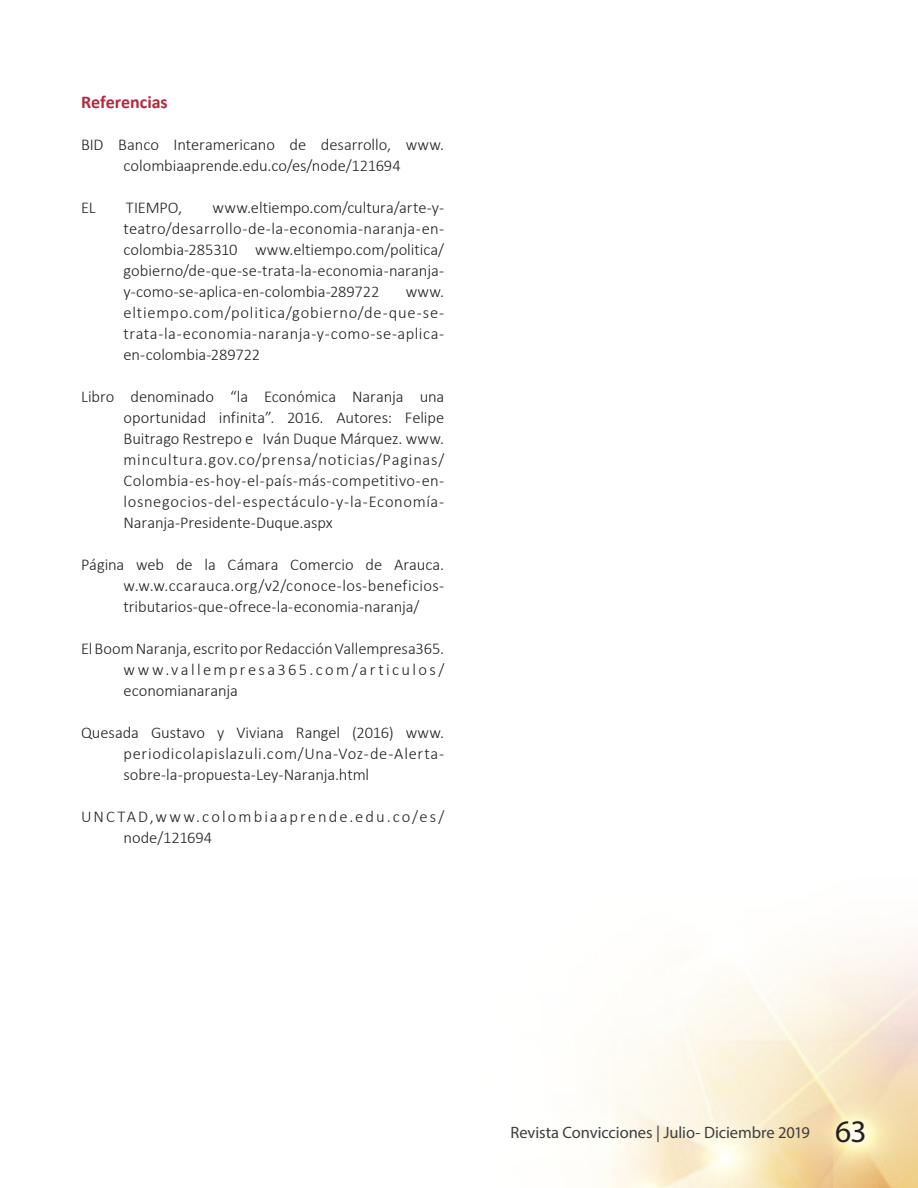
<style>
.page{position:relative;width:918px;height:1188px;background:#fff}
.page>*{position:absolute;margin:0;border:0;box-sizing:border-box;transform-origin:0 0}
.t1{font:700 18px "Calibri";color:#b5283e}
.Referencias{font:300 16.5px/21px "Calibri";color:#231f20;text-align:justify}
.Referencias-2{font:300 16.5px/21px "Calibri";letter-spacing:.125em;color:#231f20}
.t2{font:16.5px "Myriad Pro";letter-spacing:-.005em;color:#3e3e3f}
.s1{font-size:31.5px;color:#231f20}
</style>
<div class="page">
<img style="left:601px;top:943px;width:317px;height:245px">
<p class="t1" style="left:81px;top:91px;width:88px">Referencias</p>
<p class="Referencias" style="left:81px;top:134px;width:365px;text-align:center">BID Banco Interamericano de desarrollo, www. colombiaaprende.edu.co/es/node/121694</p>
<p class="Referencias" style="left:81px;top:197px;width:16px">EL</p>
<p class="Referencias" style="left:126px;top:197px;width:58px">TIEMPO,</p>
<p class="Referencias" style="left:124px;top:197px;width:322px;text-indent:89px">www.eltiempo.com/cultura/arte-y&shy;teatro/desarrollo-de-la-economia-naranja-en&shy;colombia-285310 www.eltiempo.com/politica/ gobierno/de-que-se-trata-la-economia-naranja&shy;y-como-se-aplica-en-colombia-289722</p>
<p class="Referencias" style="left:124px;top:281px;width:322px;text-indent:282px">www. eltiempo.com/politica/gobierno/de-que-se&shy;trata-la-economia-naranja-y-como-se-aplica&shy;en-colombia-289722</p>
<p class="Referencias" style="left:124px;top:386px;width:322px;text-indent:-43px">Libro denominado “la Económica Naranja una oportunidad infinita”. 2016. Autores: Felipe Buitrago Restrepo e Iván Duque Márquez. www. mincultura.gov.co/prensa/noticias/Paginas/ Colombia-es-hoy-el-país-más-competitivo-en&shy;losnegocios-del-espectáculo-y-la-Economía-Naranja-Presidente-Duque.aspx</p>
<p class="Referencias" style="left:124px;top:554px;width:322px;text-indent:-43px">Página web de la Cámara Comercio de Arauca. w.w.w.ccarauca.org/v2/conoce-los-beneficios&shy;tributarios-que-ofrece-la-economia-naranja/</p>
<p class="Referencias" style="left:124px;top:638px;width:322px;text-indent:-43px">El Boom Naranja, escrito por Redacción Vallempresa365. www.vallempresa365.com/articulos/ economianaranja</p>
<p class="Referencias" style="left:124px;top:722px;width:322px;text-indent:-43px">Quesada Gustavo y Viviana Rangel (2016) www. periodicolapislazuli.com/Una-Voz-de-Alerta&shy;sobre-la-propuesta-Ley-Naranja.html</p>
<p class="Referencias-2" style="left:124px;top:806px;width:322px;text-indent:-43px">UNCTAD,www.colombiaaprende.edu.co/es/ node/121694</p>
<p class="t2" style="left:510px;top:1123px;width:358px">Revista Convicciones | Julio- Diciembre 2019 <span class="s1">63</span></p>
</div>
